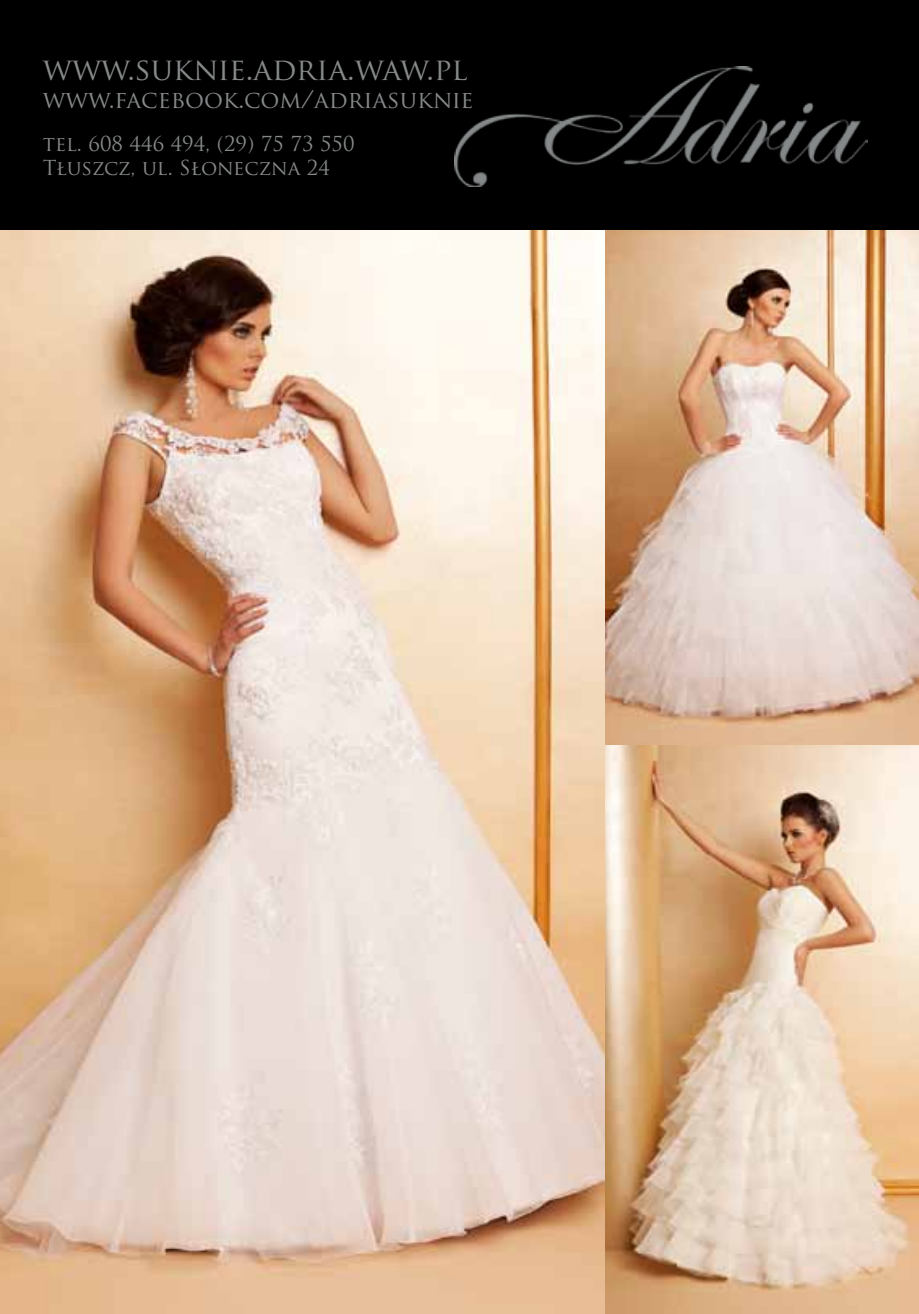
<style>
.page{position:relative;width:919px;height:1314px;background:#fff}
.page>*{position:absolute;margin:0;border:0;box-sizing:border-box;transform-origin:0 0}
.t1{font:30.15px "Trajan Pro";color:#86898a}
.t2{font:23.4px "Trajan Pro";color:#86898a}
.t3{font:20.25px/24.1px "Trajan Pro";color:#86898a}
</style>
<div class="page">
<img style="left:604px;top:745px;width:314px;height:569px">
<img style="left:604px;top:230px;width:314px;height:515px">
<img style="left:0;top:230px;width:604px;height:1084px">
<div style="left:0;top:0;width:918px;height:230px;background:#000"></div>
<img style="left:454px;top:66px;width:413px;height:121px">
<h1 class="t1" style="left:43px;top:50px;width:426px">www.suknie.adria.waw.pl</h1>
<p class="t2" style="left:43px;top:85px;width:432px">www.facebook.com/adriasuknie</p>
<p class="t3" style="left:43px;top:132px;width:313px">tel. 608 446 494, (29) 75 73 550<br>Tłuszcz, ul. Słoneczna 24</p>
</div>
